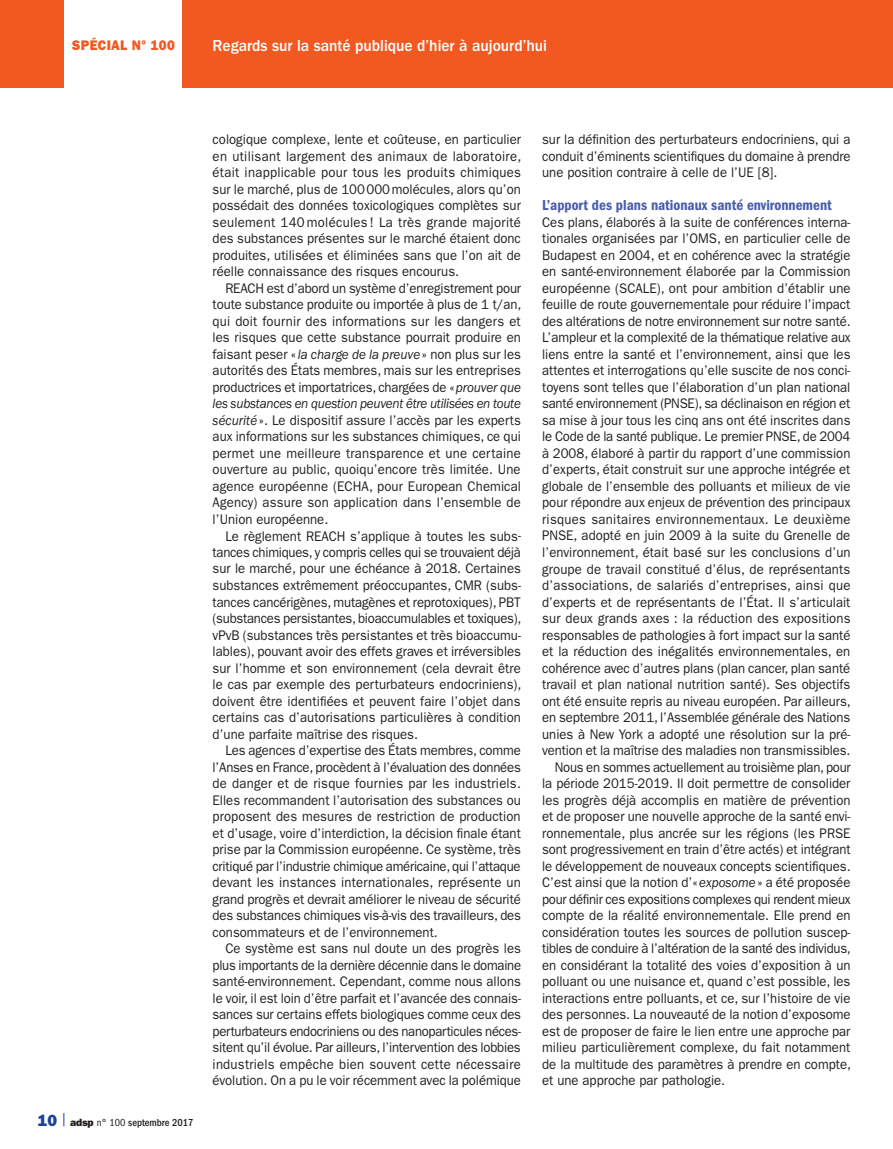
<style>
.page{position:relative;width:893px;height:1149px;background:#fff}
.page>*{position:absolute;margin:0;border:0;box-sizing:border-box;transform-origin:0 0}
.t1{font:500 16.5px "ITC Franklin Gothic Std";color:#fff;scale:.94 1}
.t2{font:15px "ITC Franklin Gothic Std Dm Cd";color:#495da8}
.t3{font:13.95px/16.5px "ITC Franklin Gothic Std";color:#231f20;text-align:justify;scale:.94 1}
.t4{font:13.95px "ITC Franklin Gothic Std";letter-spacing:-.02em;color:#231f20;scale:.94 1}
.t5{font:13.95px "ITC Franklin Gothic Std";letter-spacing:.02em;color:#231f20;scale:.94 1}
.t6{font:13.95px "ITC Franklin Gothic Std Hvy";letter-spacing:.02em;color:#f15921;scale:.94 1}
.t7{font:500 condensed 10.5px "ITC Franklin Gothic Std";color:#231f20}
.s1{font-family:"ITC Franklin Gothic Std Hvy";font-weight:400;font-stretch:normal;font-size:16.2px;color:#1b4299}
.s2{font-family:"ITC Franklin Gothic Std Hvy";font-weight:400;font-stretch:normal}
.s3{font-weight:400}
.s4{font-style:italic}
</style>
<div class="page">
<svg style="left:64px;top:1113px;width:1px;height:12px"></svg>
<div style="left:0;top:0;width:893px;height:87px;background:#f15921"></div>
<div style="left:65px;top:0;width:117px;height:93px;background:#fff"></div>
<p class="t6" style="left:72px;top:37px;width:111px">SPÉCIAL N° 100</p>
<p class="t1" style="left:213px;top:36px;width:357px">Regards sur la santé publique d’hier à aujourd’hui</p>
<p class="t7" style="left:38px;top:1115px;width:157px"><span class="s1">10</span> <span class="s2">adsp</span> <span class="s3">n° 100</span> septembre 2017</p>
<p class="t3" style="left:213px;top:131px;width:330px">cologique complexe, lente et coûteuse, en particulier en utilisant largement des animaux de laboratoire, était inapplicable pour tous les produits chimiques sur le marché, plus de 100000molécules, alors qu’on possédait des données toxicologiques complètes sur seulement 140 molécules ! La très grande majorité des substances présentes sur le marché étaient donc produites, utilisées et éliminées sans que l’on ait de réelle connaissance des risques encourus.</p>
<p class="t3" style="left:213px;top:280px;width:330px;text-indent:13px">REACH est d’abord un système d’enregistrement pour toute substance produite ou importée à plus de 1 t/an, qui doit fournir des informations sur les dangers et les risques que cette substance pourrait produire en faisant peser « <span class="s4">la charge de la preuve</span>» non plus sur les autorités des États membres, mais sur les entreprises productrices et importatrices, chargées de «<span class="s4">prouver que les substances en question peuvent être utilisées en toute sécurité</span>». Le dispositif assure l’accès par les experts aux informations sur les substances chimiques, ce qui permet une meilleure transparence et une certaine ouverture au public, quoiqu’encore très limitée. Une agence européenne (ECHA, pour European Chemical Agency) assure son application dans l’ensemble de l’Union européenne.</p>
<p class="t3" style="left:213px;top:527px;width:330px;text-indent:13px">Le règlement REACH s’applique à toutes les subs&shy;tances chimiques, y compris celles qui se trouvaient déjà sur le marché, pour une échéance à 2018. Certaines substances extrêmement préoccupantes, CMR (subs&shy;tances cancérigènes, mutagènes et reprotoxiques), PBT (substances persistantes, bioaccumulables et toxiques), vPvB (substances très persistantes et très bioaccumu&shy;lables), pouvant avoir des effets graves et irréversibles sur l’homme et son environnement (cela devrait être le cas par exemple des perturbateurs endocriniens), doivent être identifiées et peuvent faire l’objet dans certains cas d’autorisations particulières à condition d’une parfaite maîtrise des risques.</p>
<p class="t3" style="left:213px;top:742px;width:330px;text-indent:13px">Les agences d’expertise des États membres, comme l’Anses en France, procèdent à l’évaluation des données de danger et de risque fournies par les industriels.<br>Elles recommandent l’autorisation des substances ou proposent des mesures de restriction de production et d’usage, voire d’interdiction, la décision finale étant prise par la Commission européenne. Ce système, très critiqué par l’industrie chimique américaine, qui l’attaque devant les instances internationales, représente un grand progrès et devrait améliorer le niveau de sécurité des substances chimiques vis-à-vis des travailleurs, des consommateurs et de l’environnement.</p>
<p class="t3" style="left:213px;top:940px;width:330px;text-indent:13px">Ce système est sans nul doute un des progrès les plus importants de la dernière décennie dans le domaine santé-environnement. Cependant, comme nous allons le voir, il est loin d’être parfait et l’avancée des connais&shy;sances sur certains effets biologiques comme ceux des perturbateurs endocriniens ou des nanoparticules néces&shy;sitent qu’il évolue. Par ailleurs, l’intervention des lobbies industriels empêche bien souvent cette nécessaire évolution. On a pu le voir récemment avec la polémique</p>
<p class="t3" style="left:542px;top:131px;width:330px">sur la définition des perturbateurs endocriniens, qui a conduit d’éminents scientifiques du domaine à prendre une position contraire à celle de l’UE [8].</p>
<p class="t2" style="left:542px;top:196px;width:291px">L’apport des plans nationaux santé environnement</p>
<p class="t3" style="left:542px;top:214px;width:329px">Ces plans, élaborés à la suite de conférences interna-</p>
<p class="t3" style="left:542px;top:230px;width:329px">tionales organisées par l’OMS, en particulier celle de</p>
<p class="t3" style="left:542px;top:247px;width:329px">Budapest en 2004, et en cohérence avec la stratégie</p>
<p class="t3" style="left:542px;top:263px;width:330px">en santé-environnement élaborée par la Commission</p>
<p class="t3" style="left:542px;top:280px;width:330px">européenne (SCALE), ont pour ambition d’établir une</p>
<p class="t3" style="left:542px;top:296px;width:329px">feuille de route gouvernementale pour réduire l’impact</p>
<p class="t3" style="left:542px;top:313px;width:330px">des altérations de notre environnement sur notre santé.</p>
<p class="t3" style="left:542px;top:329px;width:330px">L’ampleur et la complexité de la thématique relative aux</p>
<p class="t3" style="left:542px;top:346px;width:329px">liens entre la santé et l’environnement, ainsi que les</p>
<p class="t3" style="left:542px;top:362px;width:329px">attentes et interrogations qu’elle suscite de nos conci-</p>
<p class="t3" style="left:542px;top:379px;width:329px">toyens sont telles que l’élaboration d’un plan national</p>
<p class="t4" style="left:542px;top:395px;width:329px">santé environnement (PNSE), sa déclinaison en région et</p>
<p class="t3" style="left:542px;top:412px;width:330px">sa mise à jour tous les cinq ans ont été inscrites dans</p>
<p class="t3" style="left:542px;top:428px;width:329px">le Code de la santé publique. Le premier PNSE, de 2004</p>
<p class="t3" style="left:542px;top:445px;width:329px">à 2008, élaboré à partir du rapport d’une commission</p>
<p class="t3" style="left:542px;top:461px;width:329px">d’experts, était construit sur une approche intégrée et</p>
<p class="t3" style="left:542px;top:478px;width:329px">globale de l’ensemble des polluants et milieux de vie</p>
<p class="t3" style="left:542px;top:494px;width:329px">pour répondre aux enjeux de prévention des principaux</p>
<p class="t5" style="left:542px;top:511px;width:330px">risques sanitaires environnementaux. Le deuxième</p>
<p class="t3" style="left:542px;top:527px;width:329px">PNSE, adopté en juin 2009 à la suite du Grenelle de</p>
<p class="t3" style="left:542px;top:544px;width:330px">l’environnement, était basé sur les conclusions d’un</p>
<p class="t3" style="left:542px;top:560px;width:329px">groupe de travail constitué d’élus, de représentants</p>
<p class="t3" style="left:542px;top:577px;width:330px">d’associations, de salariés d’entreprises, ainsi que</p>
<p class="t3" style="left:542px;top:593px;width:329px">d’experts et de représentants de l’État. Il s’articulait</p>
<p class="t3" style="left:542px;top:610px;width:330px">sur deux grands axes : la réduction des expositions</p>
<p class="t3" style="left:542px;top:626px;width:329px">responsables de pathologies à fort impact sur la santé</p>
<p class="t3" style="left:542px;top:643px;width:329px">et la réduction des inégalités environnementales, en</p>
<p class="t3" style="left:542px;top:659px;width:329px">cohérence avec d’autres plans (plan cancer, plan santé</p>
<p class="t3" style="left:542px;top:676px;width:329px">travail et plan national nutrition santé). Ses objectifs</p>
<p class="t3" style="left:542px;top:692px;width:330px">ont été ensuite repris au niveau européen. Par ailleurs,</p>
<p class="t3" style="left:542px;top:709px;width:329px">en septembre 2011, l’Assemblée générale des Nations</p>
<p class="t3" style="left:542px;top:725px;width:329px">unies à New York a adopté une résolution sur la pré-</p>
<p class="t3" style="left:542px;top:742px;width:329px">vention et la maîtrise des maladies non transmissibles.</p>
<p class="t4" style="left:555px;top:758px;width:316px">Nous en sommes actuellement au troisième plan, pour</p>
<p class="t3" style="left:542px;top:775px;width:329px">la période 2015‑2019. Il doit permettre de consolider</p>
<p class="t3" style="left:542px;top:791px;width:330px">les progrès déjà accomplis en matière de prévention</p>
<p class="t3" style="left:542px;top:808px;width:329px">et de proposer une nouvelle approche de la santé envi-</p>
<p class="t3" style="left:542px;top:824px;width:330px">ronnementale, plus ancrée sur les régions (les PRSE</p>
<p class="t3" style="left:542px;top:841px;width:330px">sont progressivement en train d’être actés) et intégrant</p>
<p class="t3" style="left:542px;top:857px;width:330px">le développement de nouveaux concepts scientifiques.</p>
<p class="t3" style="left:542px;top:874px;width:329px">C’est ainsi que la notion d’«<span class="s4">exposome</span>» a été proposée</p>
<p class="t4" style="left:542px;top:890px;width:330px">pour définir ces expositions complexes qui rendent mieux</p>
<p class="t3" style="left:542px;top:907px;width:329px">compte de la réalité environnementale. Elle prend en</p>
<p class="t3" style="left:542px;top:923px;width:329px">considération toutes les sources de pollution suscep-</p>
<p class="t4" style="left:542px;top:940px;width:330px">tibles de conduire à l’altération de la santé des individus,</p>
<p class="t3" style="left:542px;top:956px;width:329px">en considérant la totalité des voies d’exposition à un</p>
<p class="t3" style="left:542px;top:973px;width:329px">polluant ou une nuisance et, quand c’est possible, les</p>
<p class="t3" style="left:542px;top:989px;width:329px">interactions entre polluants, et ce, sur l’histoire de vie</p>
<p class="t3" style="left:542px;top:1006px;width:330px">des personnes. La nouveauté de la notion d’exposome</p>
<p class="t3" style="left:542px;top:1022px;width:329px">est de proposer de faire le lien entre une approche par</p>
<p class="t3" style="left:542px;top:1039px;width:329px">milieu particulièrement complexe, du fait notamment</p>
<p class="t3" style="left:542px;top:1055px;width:330px">de la multitude des paramètres à prendre en compte,</p>
<p class="t3" style="left:542px;top:1072px;width:196px">et une approche par pathologie.</p>
</div>
